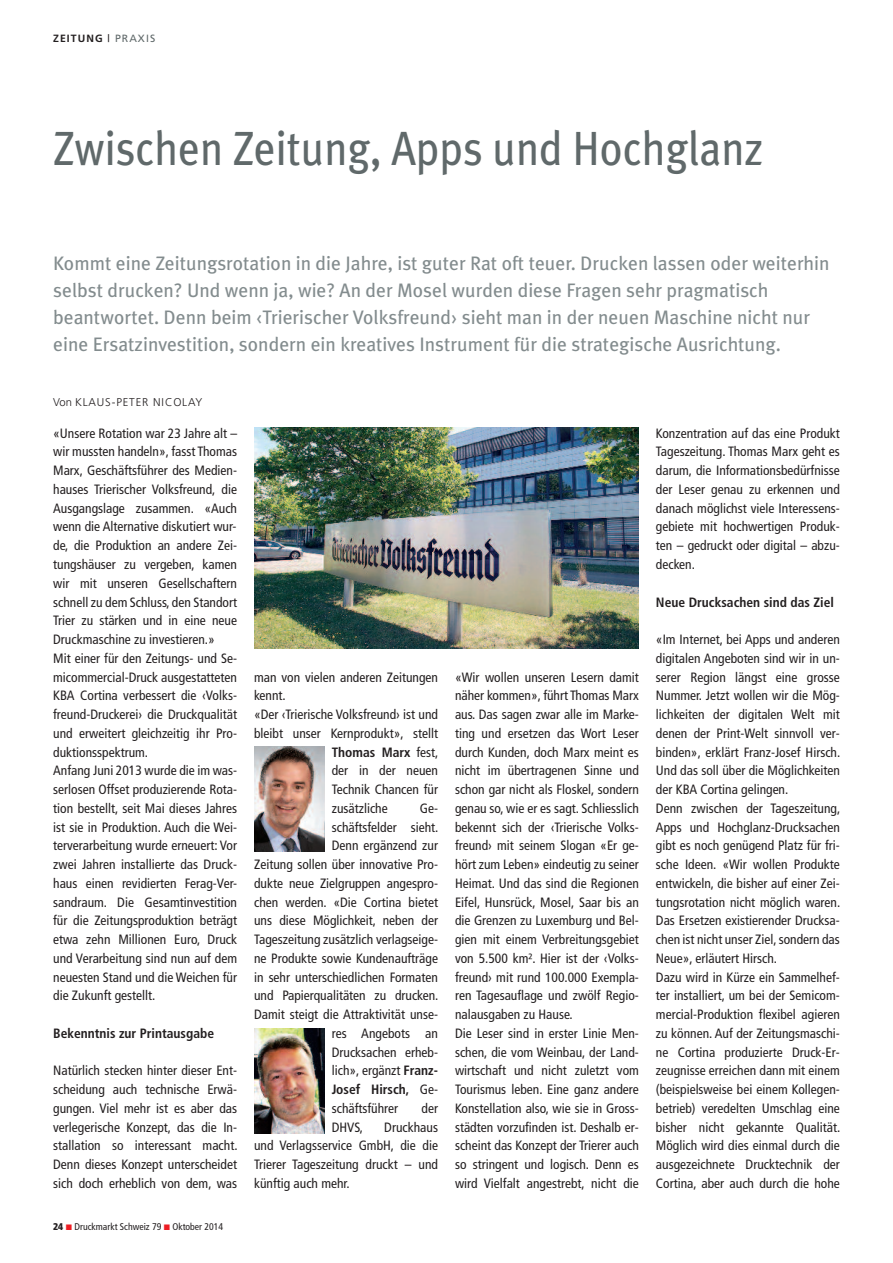
<style>
.page{position:relative;width:893px;height:1263px;background:#fff}
.page>*{position:absolute;margin:0;border:0;box-sizing:border-box;transform-origin:0 0}
.t1{font:48px "Meta Plus";color:#60696a;scale:.9 1}
.t2{font:19.5px/27px "Meta Plus";color:#838c8e}
.t3{font:condensed 13.5px/18.8px "Frutiger";color:#231f20}
.t4{font:700 condensed 13.5px "Frutiger";color:#231f20}
.t5{font:300 11.25px "Frutiger";letter-spacing:.075em;color:#231f20}
.t6{font:700 10.5px "Frutiger";letter-spacing:.1em;color:#231f20}
.t7{font:condensed 9.75px "Frutiger";color:#231f20}
.s1{font-weight:400}
.s2{font-weight:400;color:#60696a}
.s3{font-weight:900}
.s4{font-weight:700}
</style>
<div class="page">
<img style="left:254px;top:428px;width:385px;height:220px">
<img style="left:254px;top:747px;width:70px;height:104px">
<img style="left:254px;top:1029px;width:70px;height:104px">
<p class="t6" style="left:53px;top:34px;width:104px">ZEITUNG <span class="s1">|</span> <span class="s2">PRAXIS</span></p>
<h1 class="t1" style="left:53px;top:121px;width:790px">Zwischen Zeitung, Apps und Hochglanz</h1>
<p class="t2" style="left:53px;top:250px;width:778px">Kommt eine Zeitungsrotation in die Jahre, ist guter Rat oft teuer. Drucken lassen oder weiterhin selbst drucken? Und wenn ja, wie? An der Mosel wurden diese Fragen sehr pragmatisch beantwortet. Denn beim ‹Trierischer Volksfreund› sieht man in der neuen Maschine nicht nur eine Ersatzinvestition, sondern ein kreatives Instrument für die strategische Ausrichtung.</p>
<p class="t5" style="left:53px;top:398px;width:151px">Von KLAUS-PETER NICOLAY</p>
<p class="t3" style="left:53px;top:425px;width:185px">«Unsere Rotation war 23 Jahre alt – wir mussten handeln», fasst Thomas Marx, Geschäftsführer des Medien&shy;hauses Trierischer Volksfreund, die Ausgangslage zusammen. «Auch wenn die Alternative diskutiert wur&shy;de, die Produktion an andere Zei&shy;tungshäuser zu vergeben, kamen wir mit unseren Gesellschaftern schnell zu dem Schluss, den Standort Trier zu stärken und in eine neue Druckmaschine zu investieren.»<br>Mit einer für den Zeitungs- und Se&shy;micommercial-Druck ausgestatteten KBA Cortina verbessert die ‹Volks&shy;freund-Druckerei› die Druckqualität und erweitert gleichzeitig ihr Pro&shy;duktionsspektrum.<br>Anfang Juni 2013 wurde die im was&shy;serlosen Offset produzierende Rota&shy;tion bestellt, seit Mai dieses Jahres ist sie in Produktion. Auch die Wei&shy;terverarbeitung wurde erneuert: Vor zwei Jahren installierte das Druck&shy;haus einen revidierten Ferag-Ver&shy;sandraum. Die Gesamtinvestition für die Zeitungsproduktion beträgt etwa zehn Millionen Euro, Druck und Verarbeitung sind nun auf dem neuesten Stand und die Weichen für die Zukunft gestellt.</p>
<p class="t4" style="left:53px;top:1028px;width:162px">Bekenntnis zur Printausgabe</p>
<p class="t3" style="left:53px;top:1062px;width:186px;text-align:justify">Natürlich stecken hinter dieser Ent&shy;scheidung auch technische Erwä&shy;gungen. Viel mehr ist es aber das verlegerische Konzept, das die In&shy;stallation so interessant macht.<br>Denn dieses Konzept unterscheidet sich doch erheblich von dem, was</p>
<p class="t7" style="left:53px;top:1222px;width:172px"><span class="s3">24</span> Druckmarkt Schweiz 79 Oktober 2014</p>
<p class="t3" style="left:254px;top:668px;width:185px">man von vielen anderen Zeitungen</p>
<p class="t3" style="left:254px;top:687px;width:33px">kennt.</p>
<p class="t3" style="left:254px;top:706px;width:185px">«Der ‹Trierische Volksfreund› ist und</p>
<p class="t3" style="left:254px;top:725px;width:185px">bleibt unser Kernprodukt», stellt</p>
<p class="t4" style="left:332px;top:746px;width:108px">Thomas Marx <span class="s1">fest,</span></p>
<p class="t3" style="left:332px;top:762px;width:108px">der in der neuen</p>
<p class="t3" style="left:332px;top:781px;width:108px">Technik Chancen für</p>
<p class="t3" style="left:332px;top:800px;width:57px">zusätzliche</p>
<p class="t3" style="left:420px;top:800px;width:20px">Ge-</p>
<p class="t3" style="left:332px;top:818px;width:108px">schäftsfelder sieht.</p>
<p class="t3" style="left:332px;top:837px;width:108px">Denn ergänzend zur</p>
<p class="t3" style="left:254px;top:856px;width:185px">Zeitung sollen über innovative Pro-</p>
<p class="t3" style="left:254px;top:875px;width:185px">dukte neue Zielgruppen angespro-</p>
<p class="t3" style="left:254px;top:893px;width:185px">chen werden. «Die Cortina bietet</p>
<p class="t3" style="left:254px;top:912px;width:185px">uns diese Möglichkeit, neben der</p>
<p class="t3" style="left:254px;top:931px;width:185px">Tageszeitung zusätzlich verlagseige-</p>
<p class="t3" style="left:254px;top:950px;width:185px">ne Produkte sowie Kundenaufträge</p>
<p class="t3" style="left:254px;top:968px;width:185px">in sehr unterschiedlichen Formaten</p>
<p class="t3" style="left:254px;top:987px;width:186px">und Papierqualitäten zu drucken.</p>
<p class="t3" style="left:254px;top:1006px;width:185px">Damit steigt die Attraktivität unse-</p>
<p class="t3" style="left:332px;top:1025px;width:108px">res Angebots an</p>
<p class="t3" style="left:332px;top:1043px;width:108px">Drucksachen erheb-</p>
<p class="t3" style="left:332px;top:1062px;width:108px">lich», ergänzt <span class="s4">Franz-</span></p>
<p class="t4" style="left:332px;top:1084px;width:108px">Josef Hirsch, <span class="s1">Ge-</span></p>
<p class="t3" style="left:332px;top:1100px;width:68px">schäftsführer</p>
<p class="t3" style="left:421px;top:1100px;width:18px">der</p>
<p class="t3" style="left:332px;top:1118px;width:33px">DHVS,</p>
<p class="t3" style="left:254px;top:1118px;width:185px;text-align:justify;text-indent:130px">Druckhaus und Verlagsservice GmbH, die die Trierer Tageszeitung druckt – und künftig auch mehr.</p>
<p class="t3" style="left:455px;top:668px;width:185px">«Wir wollen unseren Lesern damit näher kommen», führt Thomas Marx aus. Das sagen zwar alle im Marke&shy;ting und ersetzen das Wort Leser durch Kunden, doch Marx meint es nicht im übertragenen Sinne und schon gar nicht als Floskel, sondern genau so, wie er es sagt. Schliesslich bekennt sich der ‹Trierische Volks&shy;freund› mit seinem Slogan «Er ge&shy;hört zum Leben» eindeutig zu seiner Heimat. Und das sind die Regionen Eifel, Hunsrück, Mosel, Saar bis an die Grenzen zu Luxemburg und Bel&shy;gien mit einem Verbreitungsgebiet von 5.500 km². Hier ist der ‹Volks&shy;freund› mit rund 100.000 Exempla&shy;ren Tagesauflage und zwölf Regio&shy;nalausgaben zu Hause.<br>Die Leser sind in erster Linie Men&shy;schen, die vom Weinbau, der Land&shy;wirtschaft und nicht zuletzt vom Tourismus leben. Eine ganz andere Konstellation also, wie sie in Gross&shy;städten vorzufinden ist. Deshalb er&shy;scheint das Konzept der Trierer auch so stringent und logisch. Denn es wird Vielfalt angestrebt, nicht die</p>
<p class="t3" style="left:656px;top:425px;width:185px;text-align:justify">Konzentration auf das eine Produkt Tageszeitung. Thomas Marx geht es darum, die Informationsbedürfnisse der Leser genau zu erkennen und danach möglichst viele Interessens&shy;gebiete mit hochwertigen Produk&shy;ten – gedruckt oder digital – abzu&shy;decken.</p>
<p class="t4" style="left:656px;top:596px;width:180px">Neue Drucksachen sind das Ziel</p>
<p class="t3" style="left:656px;top:631px;width:186px">«Im Internet, bei Apps und anderen digitalen Angeboten sind wir in un&shy;serer Region längst eine grosse Nummer. Jetzt wollen wir die Mög&shy;lichkeiten der digitalen Welt mit denen der Print-Welt sinnvoll ver&shy;binden», erklärt Franz-Josef Hirsch.<br>Und das soll über die Möglichkeiten der KBA Cortina gelingen.<br>Denn zwischen der Tageszeitung, Apps und Hochglanz-Drucksachen gibt es noch genügend Platz für fri&shy;sche Ideen. «Wir wollen Produkte entwickeln, die bisher auf einer Zei&shy;tungsrotation nicht möglich waren.<br>Das Ersetzen existierender Drucksa&shy;chen ist nicht unser Ziel,sondern das Neue», erläutert Hirsch.<br>Dazu wird in Kürze ein Sammelhef&shy;ter installiert, um bei der Semicom&shy;mercial-Produktion flexibel agieren zu können. Auf der Zeitungsmaschi&shy;ne Cortina produzierte Druck-Er&shy;zeugnisse erreichen dann mit einem (beispielsweise bei einem Kollegen&shy;betrieb) veredelten Umschlag eine bisher nicht gekannte Qualität.<br>Möglich wird dies einmal durch die ausgezeichnete Drucktechnik der Cortina, aber auch durch die hohe</p>
</div>
